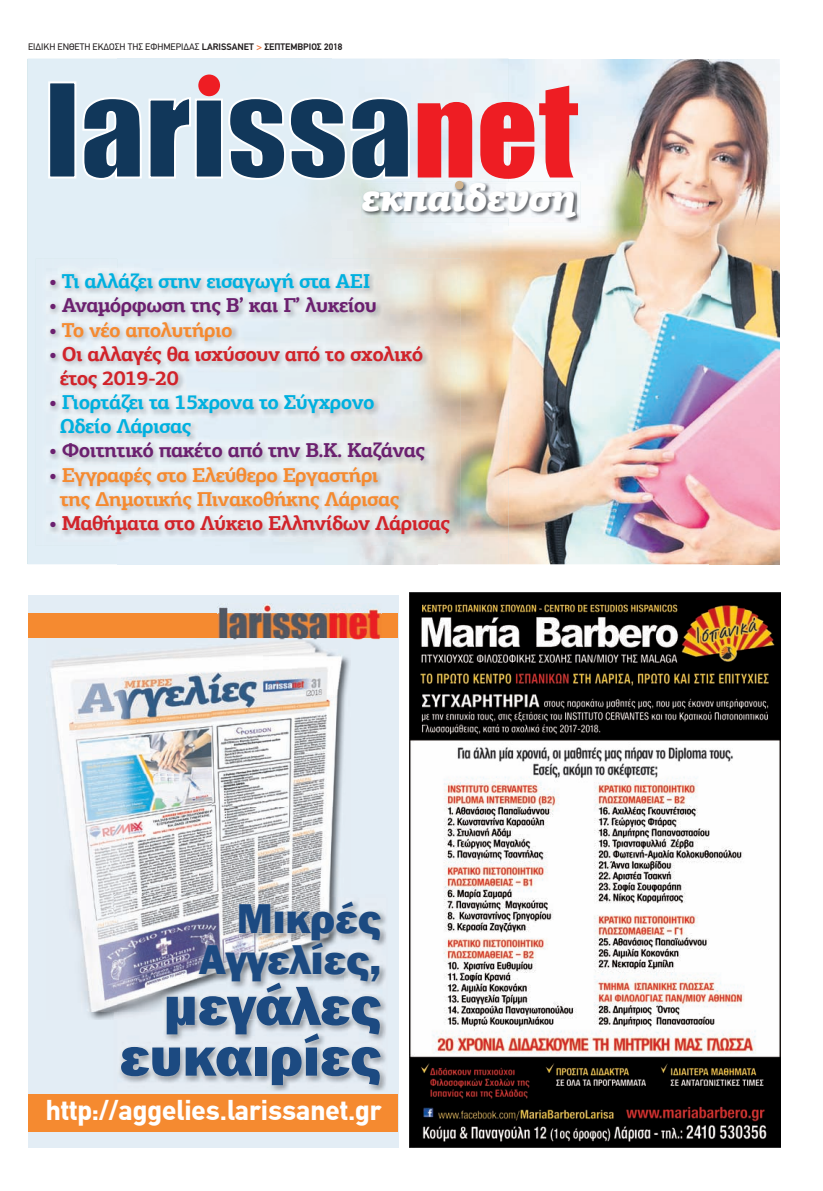
<style>
.page{position:relative;width:823px;height:1191px;background:#fff}
.page>*{position:absolute;margin:0;border:0;box-sizing:border-box;transform-origin:0 0}
.t1{font:800 57px/50.7px "Franklin Gothic";color:#1c4a81;text-align:right}
.t2{font:800 42.8px/40.8px "Franklin Gothic";color:#1c4a81;text-align:right}
.t3{font:italic 900 38.3px "PF Agora Slab Pro";letter-spacing:-.04em;color:#fff}
.t4{font:700 28px "CF Din";color:#fff}
.t5{font:700 20.1px/24.2px "PF Agora Slab Pro";letter-spacing:-.03em;color:#d1232a}
.t6{font:700 20.1px/24.2px "PF Agora Slab Pro";letter-spacing:-.03em;color:#f58a30}
.t7{font:700 20.1px/24.2px "PF Agora Slab Pro";letter-spacing:-.03em;color:#00b0df}
.t8{font:700 20.1px "PF Agora Slab Pro";letter-spacing:-.03em;color:#6b206f}
.t9{font:9.5px "PF Din Text";color:#231f20}
.s1{font-weight:700}
.s2{font-weight:700;color:#ed7339}
.s3{color:#6b206f}
</style>
<div class="page">
<img style="left:508px;top:59px;width:201px;height:337px">
<img style="left:709px;top:59px;width:70px;height:506px">
<img style="left:508px;top:396px;width:201px;height:168px">
<div style="left:27px;top:60px;width:90px;height:504px;background:#e1eef6"></div>
<div style="left:117px;top:58px;width:214px;height:200px;background:#e1eef6"></div>
<img style="left:437px;top:260px;width:71px;height:304px">
<hr style="left:27px;top:59px;width:481px;height:1px;background:#e1eef6">
<div style="left:36px;top:258px;width:81px;height:288px;background:#e1edf5"></div>
<img style="left:426px;top:294px;width:34px;height:252px">
<img style="left:46px;top:269px;width:410px;height:272px">
<svg style="left:47px;top:80px;width:363px;height:101px;background:#7890a5"></svg>
<img style="left:361px;top:182px;width:219px;height:41px">
<img style="left:362px;top:183px;width:213px;height:35px">
<svg style="left:417px;top:86px;width:160px;height:97px;background:#ec7479"></svg>
<img style="left:453px;top:183px;width:15px;height:11px">
<div style="left:454px;top:181px;width:9px;height:8px;background:#d0b38d;border-radius:50%"></div>
<div style="left:198px;top:75px;width:22px;height:21px;background:#ee1d23;border-radius:50%"></div>
<img style="left:409px;top:592px;width:371px;height:555px">
<div style="left:28px;top:595px;width:370px;height:552px;background:#e3edf5"></div>
<img style="left:212px;top:639px;width:138px;height:255px">
<img style="left:72px;top:910px;width:42px;height:109px">
<img style="left:50px;top:647px;width:162px;height:263px">
<img style="left:114px;top:894px;width:224px;height:29px">
<img style="left:114px;top:923px;width:3px;height:89px">
<img style="left:119px;top:901px;width:267px;height:189px">
<img style="left:117px;top:901px;width:233px;height:118px">
<img style="left:117px;top:897px;width:226px;height:115px">
<div style="left:28px;top:1094px;width:369px;height:37px;background:#f58a30"></div>
<div style="left:28px;top:613px;width:369px;height:25px;background:#f58a30"></div>
<img style="left:218px;top:603px;width:163px;height:36px">
<p class="t9" style="left:28px;top:41px;width:316px">ΕΙ∆ΙΚΗ ΕΝΘΕΤΗ ΕΚ∆ΟΣΗ ΤΗΣ ΕΦΗΜΕΡΙ∆ΑΣ <span class="s1">LARISSANET</span> <span class="s2">&gt;</span> <span class="s1">ΣΕΠΤΕΜΒΡΙΟΣ 2018</span></p>
<h3 class="t3" style="left:360px;top:172px;width:216px">εκπαιδευση</h3>
<p class="t7" style="left:49px;top:269px;width:323px"><span class="s3">•</span> Τι αλλάζει στην εισαγωγή στα ΑΕΙ</p>
<p class="t8" style="left:49px;top:293px;width:329px">• Αναµόρφωση της Β’ και Γ’ λυκείου</p>
<p class="t6" style="left:49px;top:317px;width:185px"><span class="s3">•</span> Το νέο απολυτήριο</p>
<p class="t5" style="left:60px;top:341px;width:365px;text-indent:-11px"><span class="s3">•</span> Οι αλλαγές θα ισχύσουν από το σχολικό έτος 2019-20</p>
<p class="t7" style="left:60px;top:390px;width:316px;text-indent:-11px"><span class="s3">•</span> Γιορτάζει τα 15χρονα το Σύγχρονο<br>Ωδείο Λάρισας</p>
<p class="t8" style="left:49px;top:438px;width:377px">• Φοιτητικό πακέτο από την Β.Κ. Καζάνας</p>
<p class="t6" style="left:60px;top:462px;width:341px;text-indent:-11px"><span class="s3">•</span> Εγγραφές στο Ελεύθερο Εργαστήρι της ∆ηµοτικής Πινακοθήκης Λάρισας</p>
<p class="t5" style="left:49px;top:511px;width:402px"><span class="s3">•</span> Μαθήµατα στο Λύκειο Ελληνίδων Λάρισας</p>
<h2 class="t2" style="left:199px;top:898px;width:184px">Μικρές<br>Αγγελίες,</h2>
<h1 class="t1" style="left:119px;top:980px;width:263px">μεγάλες ευκαιρίες</h1>
<h3 class="t4" style="left:46px;top:1089px;width:337px">http://aggelies.larissanet.gr</h3>
</div>
